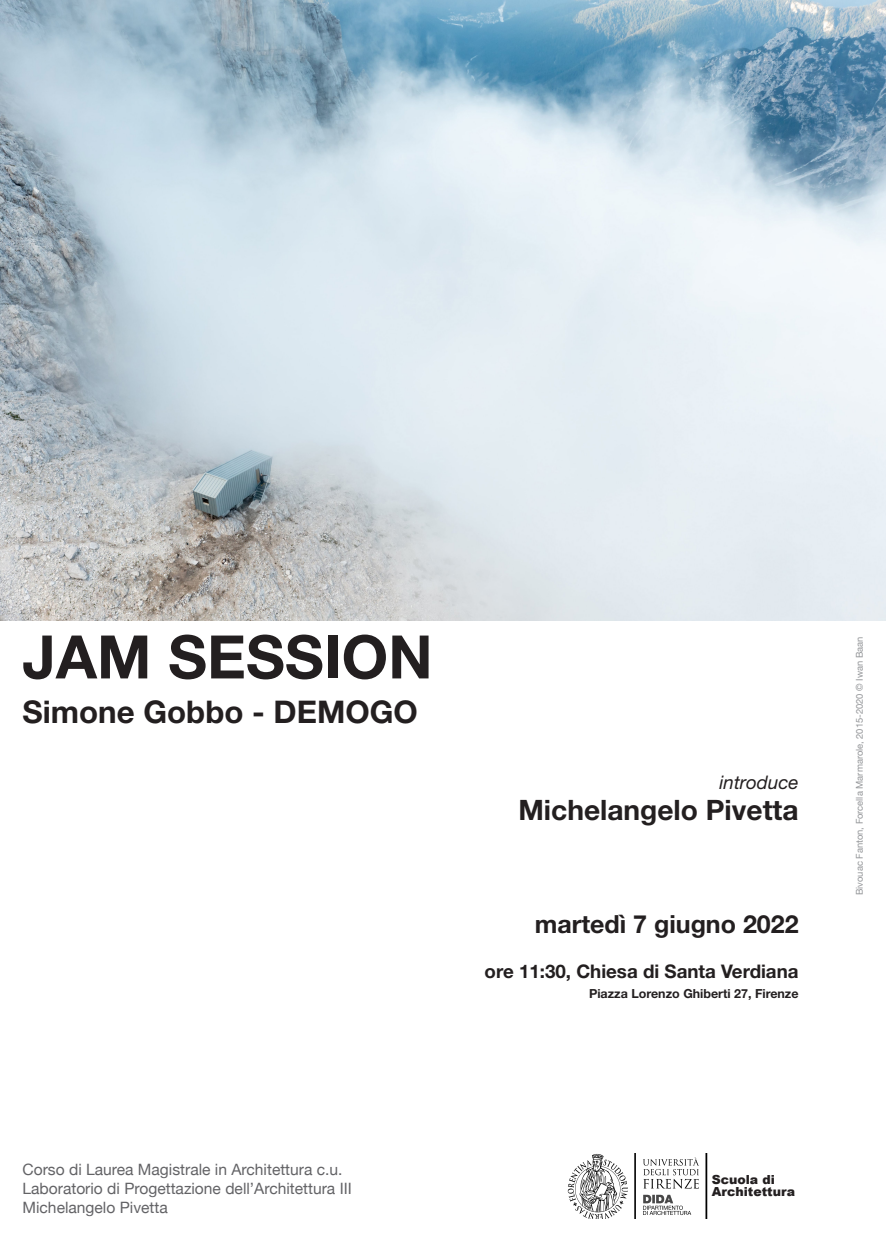
<style>
.page{position:relative;width:886px;height:1241px;background:#fff}
.page>*{position:absolute;margin:0;border:0;box-sizing:border-box;transform-origin:0 0}
.t1{font:700 60px "Helvetica Neue LT Pro";color:#231f20}
.t2{font:700 31.25px "Helvetica Neue LT Pro";color:#231f20}
.t3{font:700 28.12px "Helvetica Neue LT Pro";color:#231f20}
.t4{font:700 25px "Helvetica Neue LT Pro";color:#231f20}
.t5{font:700 18.75px "Helvetica Neue LT Pro";color:#231f20}
.t6{font:italic 18.75px "Helvetica Neue LT Pro";color:#231f20}
.t7{font:15.62px/18.8px "Helvetica Neue";color:#636366}
.t8{font:700 12.5px "Helvetica Neue LT Pro";color:#231f20}
.t9{font:900 12.5px "Arial";color:#231f20}
.t10{font:9.38px "Helvetica Neue";color:#939598}
</style>
<div class="page">
<img style="left:0;top:0;width:886px;height:620px">
<img style="left:567px;top:1153px;width:132px;height:65px">
<img style="left:705px;top:1153px;width:3px;height:65px">
<p class="t1" style="left:22px;top:619px;width:412px">JAM SESSION</p>
<p class="t2" style="left:22px;top:691px;width:397px">Simone Gobbo - DEMOGO</p>
<p class="t6" style="left:719px;top:770px;width:81px">introduce</p>
<p class="t3" style="left:518px;top:792px;width:282px">Michelangelo Pivetta</p>
<p class="t4" style="left:535px;top:908px;width:265px">martedì 7 giugno 2022</p>
<p class="t5" style="left:485px;top:958px;width:315px">ore 11:30, Chiesa di Santa Verdiana</p>
<p class="t8" style="left:589px;top:985px;width:211px">Piazza Lorenzo Ghiberti 27, Firenze</p>
<p class="t10" style="left:852px;top:895px;width:260px;rotate:-90deg">Bivouac Fanton, Forcella Marmarole, 2015-2020 © Iwan Baan</p>
<p class="t7" style="left:22px;top:1160px;width:331px">Corso di Laurea Magistrale in Architettura c.u.<br>Laboratorio di Progettazione dell’Architettura III</p>
<p class="t7" style="left:22px;top:1198px;width:147px">Michelangelo Pivetta</p>
<p class="t9" style="left:712px;top:1169px;width:65px">Scuola di</p>
<p class="t9" style="left:712px;top:1182px;width:85px">Architettura</p>
</div>
